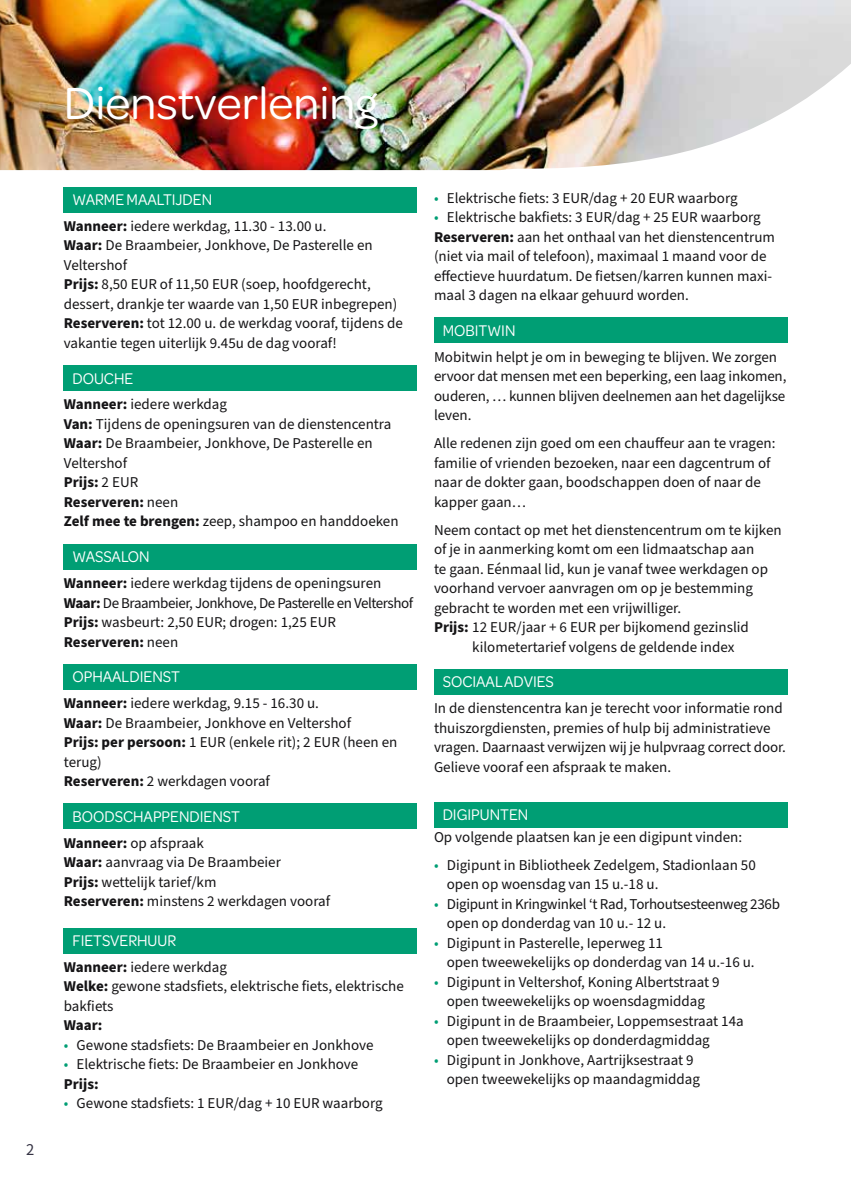
<style>
.page{position:relative;width:851px;height:1178px;background:#fff}
.page>*{position:absolute;margin:0;border:0;box-sizing:border-box;transform-origin:0 0}
.t1{font:48px "Omnes";color:#fff}
.t2{font:16.5px "Omnes";color:#fff;scale:.95 1}
.t3{font:16.5px "Source Sans Pro";color:#363445}
.t4{font:15px/19.5px "Source Sans Pro";color:#151416}
.t5{font:15px/19.5px "Source Sans Pro";letter-spacing:-.02em;color:#151416}
.t6{font:700 15px "Source Sans Pro";color:#151416}
.s1{font-weight:700}
.s2{color:#009e74}
</style>
<div class="page">
<img style="left:0;top:0;width:850px;height:170px">
<div style="left:64px;top:187px;width:353px;height:25px;background:#009e74"></div>
<div style="left:64px;top:366px;width:353px;height:25px;background:#009e74"></div>
<div style="left:64px;top:544px;width:353px;height:25px;background:#009e74"></div>
<div style="left:64px;top:664px;width:353px;height:25px;background:#009e74"></div>
<div style="left:64px;top:804px;width:353px;height:25px;background:#009e74"></div>
<div style="left:64px;top:928px;width:353px;height:25px;background:#009e74"></div>
<div style="left:434px;top:318px;width:353px;height:25px;background:#009e74"></div>
<div style="left:434px;top:669px;width:353px;height:25px;background:#009e74"></div>
<div style="left:434px;top:802px;width:353px;height:25px;background:#009e74"></div>
<p class="t3" style="left:26px;top:1138px;width:10px">2</p>
<h1 class="t1" style="left:64px;top:71px;width:315px">Dienstverlening</h1>
<p class="t2" style="left:72px;top:189px;width:148px">WARME MAALTIJDEN</p>
<p class="t4" style="left:64px;top:217px;width:340px"><span class="s1">Wanneer:</span> iedere werkdag, 11.30 - 13.00 u.<br><span class="s1">Waar:</span> De Braambeier, Jonkhove, De Pasterelle en Veltershof<br><span class="s1">Prijs:</span> 8,50 EUR of 11,50 EUR (soep, hoofdgerecht, dessert, drankje ter waarde van 1,50 EUR inbegrepen)<br><span class="s1">Reserveren:</span> tot 12.00 u. de werkdag vooraf, tijdens de vakantie tegen uiterlijk 9.45u de dag vooraf!</p>
<p class="t2" style="left:72px;top:367px;width:65px">DOUCHE</p>
<p class="t4" style="left:64px;top:395px;width:336px"><span class="s1">Wanneer:</span> iedere werkdag<br><span class="s1">Van:</span> Tijdens de openingsuren van de dienstencentra<br><span class="s1">Waar:</span> De Braambeier, Jonkhove, De Pasterelle en<br>Veltershof<br><span class="s1">Prijs:</span> 2 EUR<br><span class="s1">Reserveren:</span> neen<br><span class="s1">Zelf mee te brengen:</span> zeep, shampoo en handdoeken</p>
<p class="t2" style="left:72px;top:546px;width:83px">WASSALON</p>
<p class="t4" style="left:64px;top:574px;width:351px"><span class="s1">Wanneer:</span> iedere werkdag tijdens de openingsuren <span class="s1">Waar:</span> De Braambeier, Jonkhove, De Pasterelle en Veltershof <span class="s1">Prijs:</span> wasbeurt: 2,50 EUR; drogen: 1,25 EUR <span class="s1">Reserveren:</span> neen</p>
<p class="t2" style="left:72px;top:666px;width:115px">OPHAALDIENST</p>
<p class="t4" style="left:64px;top:694px;width:335px"><span class="s1">Wanneer:</span> iedere werkdag, 9.15 - 16.30 u.<br><span class="s1">Waar:</span> De Braambeier, Jonkhove en Veltershof<br><span class="s1">Prijs: per persoon:</span> 1 EUR (enkele rit); 2 EUR (heen en terug)<br><span class="s1">Reserveren:</span> 2 werkdagen vooraf</p>
<p class="t2" style="left:72px;top:805px;width:178px">BOODSCHAPPENDIENST</p>
<p class="t4" style="left:64px;top:833px;width:268px"><span class="s1">Wanneer:</span> op afspraak<br><span class="s1">Waar:</span> aanvraag via De Braambeier<br><span class="s1">Prijs:</span> wettelijk tarief/km<br><span class="s1">Reserveren:</span> minstens 2 werkdagen vooraf</p>
<p class="t2" style="left:72px;top:929px;width:111px">FIETSVERHUUR</p>
<p class="t4" style="left:64px;top:957px;width:341px"><span class="s1">Wanneer:</span> iedere werkdag<br><span class="s1">Welke:</span> gewone stadsfiets, elektrische fiets, elektrische bakfiets</p>
<p class="t6" style="left:64px;top:1015px;width:40px">Waar:</p>
<p class="t4" style="left:64px;top:1035px;width:311px"><span class="s2">•</span> Gewone stadsfiets: De Braambeier en Jonkhove</p>
<p class="t4" style="left:64px;top:1055px;width:296px"><span class="s2">•</span> Elektrische fiets: De Braambeier en Jonkhove<br><span class="s1">Prijs:</span></p>
<p class="t4" style="left:64px;top:1094px;width:320px"><span class="s2">•</span> Gewone stadsfiets: 1 EUR/dag + 10 EUR waarborg</p>
<p class="t4" style="left:434px;top:188px;width:305px"><span class="s2">•</span> Elektrische fiets: 3 EUR/dag + 20 EUR waarborg</p>
<p class="t4" style="left:434px;top:208px;width:342px"><span class="s2">•</span> Elektrische bakfiets: 3 EUR/dag + 25 EUR waarborg <span class="s1">Reserveren:</span> aan het onthaal van het dienstencentrum (niet via mail of telefoon), maximaal 1 maand voor de effectieve huurdatum. De fietsen/karren kunnen maxi&shy;maal 3 dagen na elkaar gehuurd worden.</p>
<p class="t2" style="left:442px;top:319px;width:78px">MOBITWIN</p>
<p class="t4" style="left:434px;top:347px;width:354px">Mobitwin helpt je om in beweging te blijven. We zorgen ervoor dat mensen met een beperking, een laag inkomen, ouderen, … kunnen blijven deelnemen aan het dagelijkse leven.</p>
<p class="t4" style="left:434px;top:434px;width:343px">Alle redenen zijn goed om een chauffeur aan te vragen: familie of vrienden bezoeken, naar een dagcentrum of naar de dokter gaan, boodschappen doen of naar de kapper gaan…</p>
<p class="t4" style="left:434px;top:520px;width:349px">Neem contact op met het dienstencentrum om te kijken</p>
<p class="t4" style="left:434px;top:540px;width:321px">of je in aanmerking komt om een lidmaatschap aan</p>
<p class="t4" style="left:434px;top:559px;width:335px">te gaan. Eénmaal lid, kun je vanaf twee werkdagen op</p>
<p class="t4" style="left:434px;top:579px;width:320px">voorhand vervoer aanvragen om op je bestemming</p>
<p class="t4" style="left:434px;top:598px;width:249px">gebracht te worden met een vrijwilliger.</p>
<p class="t4" style="left:434px;top:618px;width:316px"><span class="s1">Prijs:</span> 12 EUR/jaar + 6 EUR per bijkomend gezinslid</p>
<p class="t4" style="left:472px;top:637px;width:264px">kilometertarief volgens de geldende index</p>
<p class="t2" style="left:442px;top:671px;width:119px">SOCIAAL ADVIES</p>
<p class="t4" style="left:434px;top:699px;width:353px">In de dienstencentra kan je terecht voor informatie rond thuiszorgdiensten, premies of hulp bij administratieve vragen. Daarnaast verwijzen wij je hulpvraag correct door.<br>Gelieve vooraf een afspraak te maken.</p>
<p class="t2" style="left:442px;top:804px;width:92px">DIGIPUNTEN</p>
<p class="t4" style="left:434px;top:827px;width:309px">Op volgende plaatsen kan je een digipunt vinden:</p>
<p class="t4" style="left:446px;top:855px;width:310px;text-indent:-13px"><span class="s2">•</span> Digipunt in Bibliotheek Zedelgem, Stadionlaan 50 open op woensdag van 15 u.-18 u.</p>
<p class="t5" style="left:446px;top:894px;width:335px;text-indent:-13px"><span class="s2">•</span> Digipunt in Kringwinkel ‘t Rad, Torhoutsesteenweg 236b open op donderdag van 10 u.- 12 u.</p>
<p class="t4" style="left:446px;top:933px;width:309px;text-indent:-13px"><span class="s2">•</span> Digipunt in Pasterelle, Ieperweg 11<br>open tweewekelijks op donderdag van 14 u.-16 u.</p>
<p class="t4" style="left:434px;top:972px;width:287px;text-align:center"><span class="s2">•</span> Digipunt in Veltershof, Koning Albertstraat 9 open tweewekelijks op woensdagmiddag</p>
<p class="t4" style="left:446px;top:1011px;width:298px;text-indent:-13px"><span class="s2">•</span> Digipunt in de Braambeier, Loppemsestraat 14a open tweewekelijks op donderdagmiddag</p>
<p class="t4" style="left:446px;top:1050px;width:255px;text-indent:-13px"><span class="s2">•</span> Digipunt in Jonkhove, Aartrijksestraat 9 open tweewekelijks op maandagmiddag</p>
</div>
